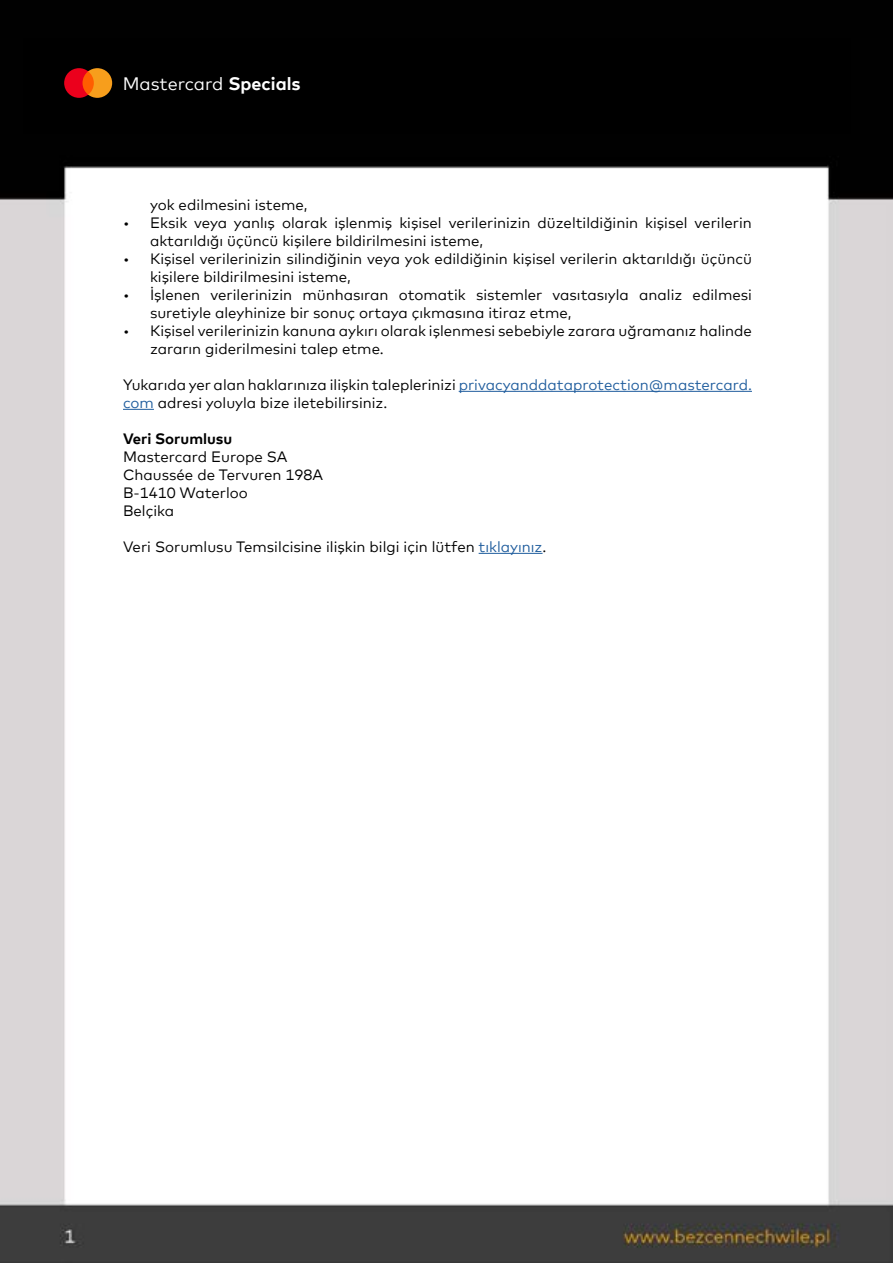
<style>
.page{position:relative;width:893px;height:1263px;background:#fff}
.page>*{position:absolute;margin:0;border:0;box-sizing:border-box;transform-origin:0 0}
.t1{font:18px "Mark Offc For MC";color:#fff}
.t2{font:15px/18px "Mark Offc For MC";color:#000}
.t3{font:700 15px "Mark Offc For MC";color:#000}
.s1{font-weight:700}
.s2{color:#215e9e}
</style>
<div class="page">
<img style="left:0;top:0;width:893px;height:1263px">
<div style="left:24px;top:38px;width:827px;height:96px;background:#000"></div>
<svg style="left:64px;top:68px;width:48px;height:30px"></svg>
<div style="left:106px;top:189px;width:678px;height:988px;background:#fff"></div>
<hr style="left:459px;top:391px;width:293px;height:1px;background:#215e9e">
<hr style="left:123px;top:409px;width:31px;height:1px;background:#215e9e">
<hr style="left:479px;top:553px;width:63px;height:1px;background:#215e9e">
<p class="t1" style="left:123px;top:70px;width:179px">Mastercard <span class="s1">Specials</span></p>
<p class="t2" style="left:150px;top:194px;width:159px">yok edilmesini isteme,</p>
<p class="t2" style="left:150px;top:212px;width:603px;text-indent:-27px">• Eksik veya yanlış olarak işlenmiş kişisel verilerinizin düzeltildiğinin kişisel verilerin aktarıldığı üçüncü kişilere bildirilmesini isteme,</p>
<p class="t2" style="left:150px;top:248px;width:603px;text-indent:-27px">• Kişisel verilerinizin silindiğinin veya yok edildiğinin kişisel verilerin aktarıldığı üçüncü kişilere bildirilmesini isteme,</p>
<p class="t2" style="left:150px;top:284px;width:603px;text-indent:-27px">• İşlenen verilerinizin münhasıran otomatik sistemler vasıtasıyla analiz edilmesi suretiyle aleyhinize bir sonuç ortaya çıkmasına itiraz etme,</p>
<p class="t2" style="left:150px;top:320px;width:603px;text-indent:-27px">• Kişisel verilerinizin kanuna aykırı olarak işlenmesi sebebiyle zarara uğramanız halinde zararın giderilmesini talep etme.</p>
<p class="t2" style="left:123px;top:374px;width:630px">Yukarıda yer alan haklarınıza ilişkin taleplerinizi <span class="s2">privacyanddataprotection@mastercard. com</span> adresi yoluyla bize iletebilirsiniz.</p>
<p class="t3" style="left:123px;top:427px;width:111px">Veri Sorumlusu</p>
<p class="t2" style="left:123px;top:446px;width:202px">Mastercard Europe SA<br>Chaussée de Tervuren 198A<br>B-1410 Waterloo<br>Belçika</p>
<p class="t2" style="left:123px;top:536px;width:425px">Veri Sorumlusu Temsilcisine ilişkin bilgi için lütfen <span class="s2">tıklayınız</span>.</p>
</div>
